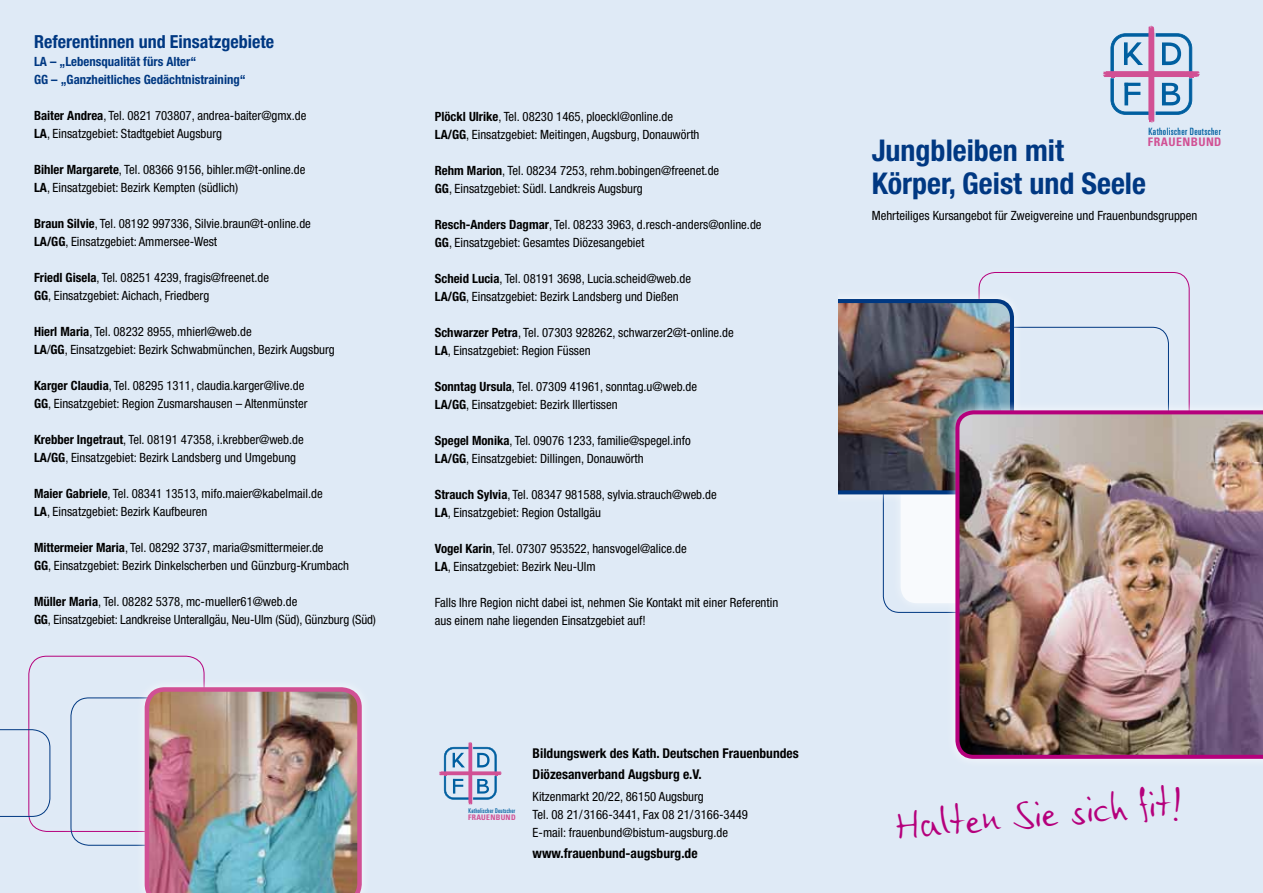
<style>
.page{position:relative;width:1263px;height:893px;background:#fff}
.page>*{position:absolute;margin:0;border:0;box-sizing:border-box;transform-origin:0 0}
.t1{font:45px "Canadian Penguin";color:#b5007c}
.t2{font:700 condensed 30px/33px "Helvetica Neue";color:#003882}
.t3{font:700 condensed 18px "Helvetica Neue";color:#003882}
.t4{font:700 condensed 13.5px/21px "Helvetica Neue";color:#000}
.t5{font:condensed 12.75px/18px "Helvetica Neue";color:#000}
.t6{font:700 condensed 12.75px/18px "Helvetica Neue";color:#003882}
.t7{font:700 condensed 11.7px "Univers LT";letter-spacing:.04em;color:#d15094}
.t8{font:ultra-condensed 10.05px "Univers LT";letter-spacing:.04em;color:#005fa0}
.t9{font:700 condensed 7.65px "Univers LT";letter-spacing:.04em;color:#d15094}
.t10{font:ultra-condensed 6.45px "Univers LT";letter-spacing:.04em;color:#005fa0}
.s1{font-weight:700}
</style>
<div class="page">
<div style="left:838px;top:0;width:425px;height:893px;background:#dfeaf6"></div>
<div style="left:873px;top:317px;width:305px;height:305px;background:#fff;opacity:.75"></div>
<div style="left:809px;top:289px;width:215px;height:215px;background:#fff;opacity:.75"></div>
<img style="left:838px;top:301px;width:174px;height:188px">
<div style="left:819px;top:299px;width:195px;height:195px;border:4px solid #003882;border-radius:16px"></div>
<div style="left:945px;top:400px;width:318px;height:368px;background:#fff;opacity:.75"></div>
<img style="left:955px;top:410px;width:308px;height:349px">
<div style="left:0;top:0;width:838px;height:893px;background:#dfeaf6"></div>
<svg style="left:439px;top:742px;width:63px;height:63px"></svg>
<svg style="left:1103px;top:26px;width:97px;height:97px"></svg>
<div style="left:71px;top:697px;width:148px;height:149px;border:1px solid #003882;border-radius:18px"></div>
<svg style="left:0;top:729px;width:50px;height:88px"></svg>
<div style="left:135px;top:677px;width:237px;height:216px;background:#e2ebf6"></div>
<img style="left:145px;top:687px;width:217px;height:206px">
<h3 class="t3" style="left:34px;top:31px;width:242px">Referentinnen und Einsatzgebiete</h3>
<p class="t6" style="left:34px;top:52px;width:213px">LA – „Lebensqualität fürs Alter“<br>GG – „Ganzheitliches Gedächtnistraining“</p>
<p class="t5" style="left:34px;top:106px;width:274px"><span class="s1">Baiter Andrea</span>, Tel. 0821 703807, andrea-baiter@gmx.de<br><span class="s1">LA</span>, Einsatzgebiet: Stadtgebiet Augsburg</p>
<p class="t5" style="left:34px;top:160px;width:273px"><span class="s1">Bihler Margarete</span>, Tel. 08366 9156, bihler.m@t-online.de<br><span class="s1">LA</span>, Einsatzgebiet: Bezirk Kempten (südlich)</p>
<p class="t5" style="left:34px;top:214px;width:278px"><span class="s1">Braun Silvie</span>, Tel. 08192 997336, Silvie.braun@t-online.de<br><span class="s1">LA/GG</span>, Einsatzgebiet: Ammersee-West</p>
<p class="t5" style="left:34px;top:268px;width:236px"><span class="s1">Friedl Gisela</span>, Tel. 08251 4239, fragis@freenet.de<br><span class="s1">GG</span>, Einsatzgebiet: Aichach, Friedberg</p>
<p class="t5" style="left:34px;top:322px;width:302px"><span class="s1">Hierl Maria</span>, Tel. 08232 8955, mhierl@web.de<br><span class="s1">LA</span>/<span class="s1">GG</span>, Einsatzgebiet: Bezirk Schwabmünchen, Bezirk Augsburg</p>
<p class="t5" style="left:34px;top:376px;width:275px"><span class="s1">Karger Claudia</span>, Tel. 08295 1311, claudia.karger@live.de<br><span class="s1">GG</span>, Einsatzgebiet: Region Zusmarshausen – Altenmünster</p>
<p class="t5" style="left:34px;top:430px;width:271px"><span class="s1">Krebber Ingetraut</span>, Tel. 08191 47358, i.krebber@web.de<br><span class="s1">LA/GG</span>, Einsatzgebiet: Bezirk Landsberg und Umgebung</p>
<p class="t5" style="left:34px;top:484px;width:290px"><span class="s1">Maier Gabriele</span>, Tel. 08341 13513, mifo.maier@kabelmail.de<br><span class="s1">LA</span>, Einsatzgebiet: Bezirk Kaufbeuren</p>
<p class="t5" style="left:34px;top:538px;width:317px"><span class="s1">Mittermeier Maria</span>, Tel. 08292 3737, maria@smittermeier.de<br><span class="s1">GG</span>, Einsatzgebiet: Bezirk Dinkelscherben und Günzburg-Krumbach</p>
<p class="t5" style="left:34px;top:592px;width:343px"><span class="s1">Müller Maria</span>, Tel. 08282 5378, mc-mueller61@web.de<br><span class="s1">GG</span>, Einsatzgebiet: Landkreise Unterallgäu, Neu-Ulm (Süd), Günzburg (Süd)</p>
<p class="t5" style="left:435px;top:107px;width:266px"><span class="s1">Plöckl Ulrike</span>, Tel. 08230 1465, ploeckl@online.de<br><span class="s1">LA/GG</span>, Einsatzgebiet: Meitingen, Augsburg, Donauwörth</p>
<p class="t5" style="left:435px;top:161px;width:286px"><span class="s1">Rehm Marion</span>, Tel. 08234 7253, rehm.bobingen@freenet.de<br><span class="s1">GG</span>, Einsatzgebiet: Südl. Landkreis Augsburg</p>
<p class="t5" style="left:435px;top:215px;width:328px"><span class="s1">Resch-Anders Dagmar</span>, Tel. 08233 3963, d.resch-anders@online.de<br><span class="s1">GG</span>, Einsatzgebiet: Gesamtes Diözesangebiet</p>
<p class="t5" style="left:435px;top:269px;width:258px"><span class="s1">Scheid Lucia</span>, Tel. 08191 3698, Lucia.scheid@web.de<br><span class="s1">LA/GG</span>, Einsatzgebiet: Bezirk Landsberg und Dießen</p>
<p class="t5" style="left:435px;top:323px;width:301px"><span class="s1">Schwarzer Petra</span>, Tel. 07303 928262, schwarzer2@t-online.de<br><span class="s1">LA</span>, Einsatzgebiet: Region Füssen</p>
<p class="t5" style="left:435px;top:377px;width:264px"><span class="s1">Sonntag Ursula</span>, Tel. 07309 41961, sonntag.u@web.de<br><span class="s1">LA/GG</span>, Einsatzgebiet: Bezirk Illertissen</p>
<p class="t5" style="left:435px;top:431px;width:257px"><span class="s1">Spegel Monika</span>, Tel. 09076 1233, familie@spegel.info<br><span class="s1">LA/GG</span>, Einsatzgebiet: Dillingen, Donauwörth</p>
<p class="t5" style="left:435px;top:485px;width:284px"><span class="s1">Strauch Sylvia</span>, Tel. 08347 981588, sylvia.strauch@web.de<br><span class="s1">LA</span>, Einsatzgebiet: Region Ostallgäu</p>
<p class="t5" style="left:435px;top:539px;width:254px"><span class="s1">Vogel Karin</span>, Tel. 07307 953522, hansvogel@alice.de<br><span class="s1">LA</span>, Einsatzgebiet: Bezirk Neu-Ulm</p>
<p class="t5" style="left:435px;top:593px;width:345px">Falls Ihre Region nicht dabei ist, nehmen Sie Kontakt mit einer Referentin aus einem nahe liegenden Einsatzgebiet auf!</p>
<p class="t10" style="left:468px;top:807px;width:48px">Katholischer Deutscher</p>
<p class="t9" style="left:468px;top:812px;width:49px">FRAUENBUND</p>
<p class="t4" style="left:533px;top:742px;width:268px">Bildungswerk des Kath. Deutschen Frauenbundes<br>Diözesanverband Augsburg e.V.</p>
<p class="t5" style="left:533px;top:787px;width:217px">Kitzenmarkt 20/22, 86150 Augsburg<br>Tel. 08 21/3166-3441, Fax 08 21/3166-3449<br>E-mail: frauenbund@bistum-augsburg.de</p>
<p class="t4" style="left:533px;top:843px;width:166px">www.frauenbund-augsburg.de</p>
<p class="t8" style="left:1148px;top:126px;width:74px">Katholischer Deutscher</p>
<p class="t7" style="left:1148px;top:134px;width:75px">FRAUENBUND</p>
<h2 class="t2" style="left:872px;top:134px;width:276px">Jungbleiben mit<br>Körper, Geist und Seele</h2>
<p class="t5" style="left:872px;top:206px;width:327px">Mehrteiliges Kursangebot für Zweigvereine und Frauenbundsgruppen</p>
<h1 class="t1" style="left:892px;top:797px;width:288px;rotate:-5deg">Halten Sie sich fit!</h1>
</div>
